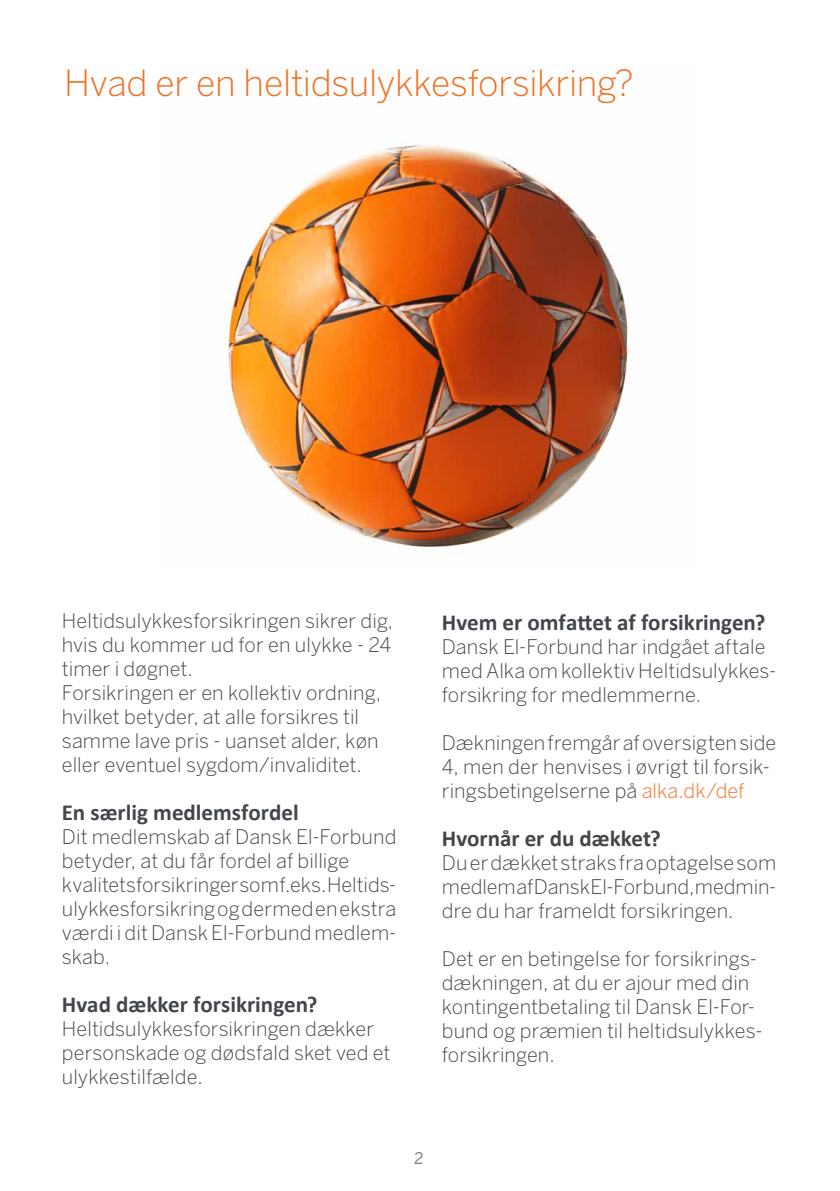
<style>
.page{position:relative;width:840px;height:1191px;background:#fff}
.page>*{position:absolute;margin:0;border:0;box-sizing:border-box;transform-origin:0 0}
.t1{font:300 35.8px "Benton Sans";letter-spacing:-.01em;color:#f36f21}
.t2{font:700 23px "Calibri";color:#42464b}
.t3{font:300 20px/24px "Benton Sans";letter-spacing:.005em;color:#42464b}
.t4{font:16px "Benton Sans";color:#808285}
.s1{color:#f36f21}
</style>
<div class="page">
<img style="left:225px;top:144px;width:404px;height:403px">
<h1 class="t1" style="left:64px;top:62px;width:570px">Hvad er en heltidsulykkesforsikring?</h1>
<p class="t3" style="left:62px;top:609px;width:333px">Heltidsulykkesforsikringen sikrer dig, hvis du kommer ud for en ulykke - 24 timer i døgnet.<br>Forsikringen er en kollektiv ordning, hvilket betyder, at alle forsikres til samme lave pris - uanset alder, køn eller eventuel sygdom/invaliditet.</p>
<p class="t2" style="left:62px;top:796px;width:238px">En særlig medlemsfordel</p>
<p class="t3" style="left:62px;top:825px;width:336px">Dit medlemskab af Dansk El-Forbund betyder, at du får fordel af billige kvalitetsforsikringer som f.eks. Heltids&shy;ulykkesforsikring og dermed en ekstra værdi i dit Dansk El-Forbund medlem&shy;skab.</p>
<p class="t2" style="left:62px;top:988px;width:257px">Hvad dækker forsikringen?</p>
<p class="t3" style="left:62px;top:1017px;width:330px">Heltidsulykkesforsikringen dækker personskade og dødsfald sket ved et ulykkestilfælde.</p>
<p class="t2" style="left:441px;top:606px;width:325px">Hvem er omfattet af forsikringen?</p>
<p class="t3" style="left:441px;top:634px;width:336px">Dansk El-Forbund har indgået aftale med Alka om kollektiv Heltidsulykkes&shy;forsikring for medlemmerne.</p>
<p class="t3" style="left:441px;top:730px;width:336px">Dækningen fremgår af oversigten side<br>4, men der henvises i øvrigt til forsik&shy;ringsbetingelserne på <span class="s1">alka.dk/def</span></p>
<p class="t2" style="left:441px;top:822px;width:220px">Hvornår er du dækket?</p>
<p class="t3" style="left:441px;top:850px;width:336px;text-align:justify">Du er dækket straks fra optagelse som medlem af Dansk El-Forbund, medmin&shy;dre du har frameldt forsikringen.</p>
<p class="t3" style="left:441px;top:946px;width:322px">Det er en betingelse for forsikrings&shy;dækningen, at du er ajour med din kontingentbetaling til Dansk El-For&shy;bund og præmien til heltidsulykkes&shy;forsikringen.</p>
<p class="t4" style="left:414px;top:1148px;width:11px">2</p>
</div>
